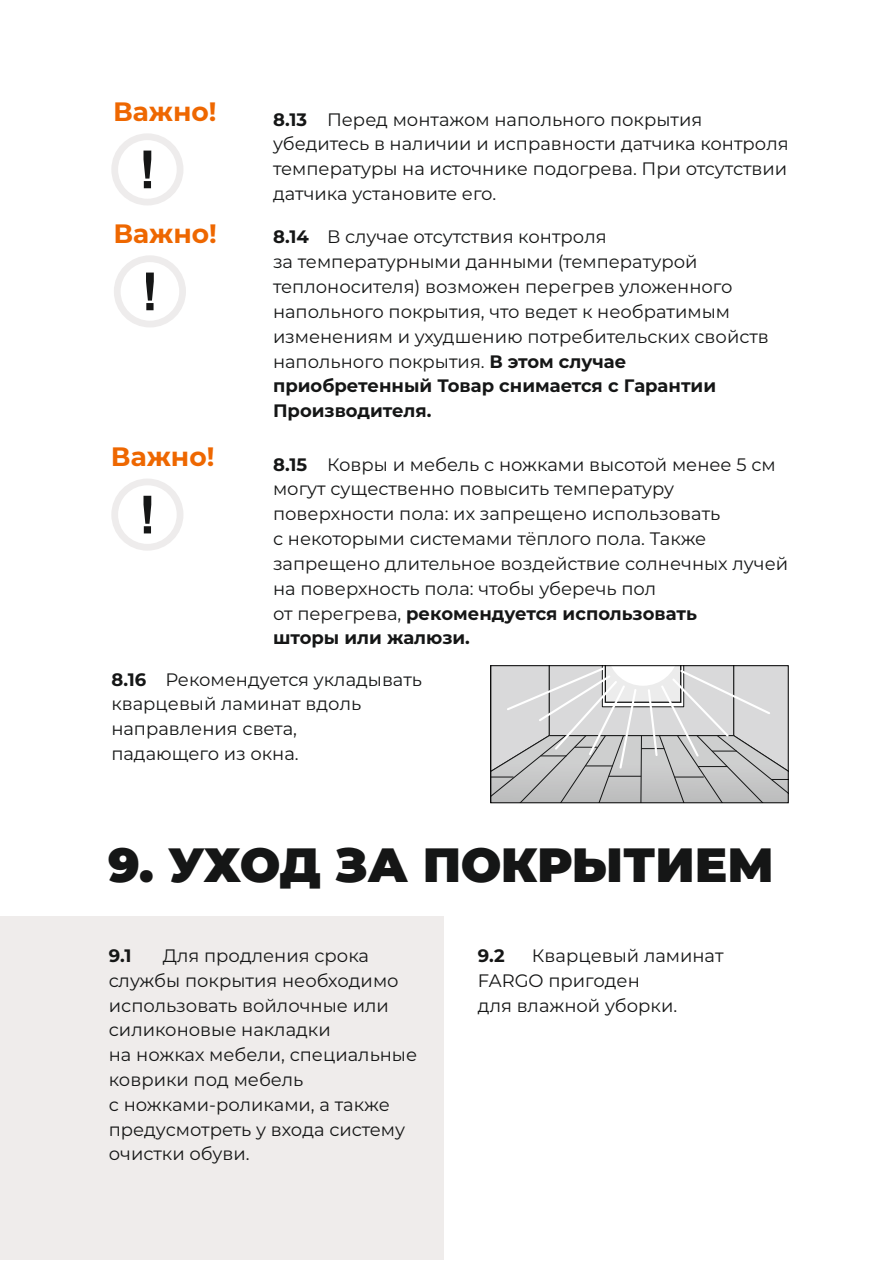
<style>
.page{position:relative;width:893px;height:1263px;background:#fff}
.page>*{position:absolute;margin:0;border:0;box-sizing:border-box;transform-origin:0 0}
.t1{font:900 48px "Montserrat";color:#151616}
.t2{font:700 26.55px "Montserrat";color:#ee6700}
.t3{font:18px/24.8px "Montserrat";color:#151616}
.t4{font:700 18px "Montserrat";color:#151616}
.s1{font-weight:700}
</style>
<div class="page">
<div style="left:111px;top:133px;width:72px;height:72px;background:#eeecec;border-radius:50%"></div>
<div style="left:118px;top:140px;width:59px;height:59px;background:#fff;border-radius:50%"></div>
<svg style="left:143px;top:151px;width:8px;height:37px"></svg>
<div style="left:114px;top:255px;width:72px;height:72px;background:#eeecec;border-radius:50%"></div>
<div style="left:121px;top:262px;width:58px;height:59px;background:#fff;border-radius:50%"></div>
<svg style="left:146px;top:273px;width:8px;height:37px"></svg>
<svg style="left:492px;top:667px;width:295px;height:134px;background:#cccccd"></svg>
<div style="left:490px;top:665px;width:299px;height:138px;border:1px solid #000"></div>
<div style="left:111px;top:478px;width:72px;height:73px;background:#eeecec;border-radius:50%"></div>
<div style="left:118px;top:485px;width:59px;height:59px;background:#fff;border-radius:50%"></div>
<svg style="left:143px;top:496px;width:8px;height:37px"></svg>
<div style="left:0;top:917px;width:444px;height:343px;background:#efeceb"></div>
<h2 class="t2" style="left:113px;top:95px;width:105px">Важно!</h2>
<p class="t3" style="left:273px;top:107px;width:517px"><span class="s1">8.13</span> Перед монтажом напольного покрытия убедитесь в наличии и исправности датчика контроля температуры на источнике подогрева. При отсутствии датчика установите его.</p>
<h2 class="t2" style="left:113px;top:217px;width:105px">Важно!</h2>
<p class="t3" style="left:273px;top:225px;width:497px"><span class="s1">8.14</span> В случае отсутствия контроля<br>за температурными данными (температурой теплоносителя) возможен перегрев уложенного напольного покрытия, что ведет к необратимым изменениям и ухудшению потребительских свойств напольного покрытия. <span class="s1">В этом случае приобретенный Товар снимается с Гарантии Производителя.</span></p>
<p class="t3" style="left:273px;top:452px;width:517px"><span class="s1">8.15</span> Ковры и мебель с ножками высотой менее 5 см могут существенно повысить температуру поверхности пола: их запрещено использовать<br>с некоторыми системами тёплого пола. Также запрещено длительное воздействие солнечных лучей на поверхность пола: чтобы уберечь пол<br>от перегрева, <span class="s1">рекомендуется использовать<br>шторы или жалюзи.</span></p>
<p class="t3" style="left:111px;top:667px;width:312px"><span class="s1">8.16</span> Рекомендуется укладывать кварцевый ламинат вдоль направления света,<br>падающего из окна.</p>
<h2 class="t2" style="left:111px;top:440px;width:105px">Важно!</h2>
<h1 class="t1" style="left:108px;top:836px;width:667px">9. УХОД ЗА ПОКРЫТИЕМ</h1>
<p class="t4" style="left:109px;top:944px;width:24px">9.1</p>
<p class="t3" style="left:109px;top:943px;width:310px;text-indent:54px">Для продления срока службы покрытия необходимо использовать войлочные или силиконовые накладки<br>на ножках мебели, специальные коврики под мебель<br>с ножками-роликами, а также предусмотреть у входа систему очистки обуви.</p>
<p class="t3" style="left:478px;top:943px;width:247px;text-indent:54px">Кварцевый ламинат<br>FARGO пригоден<br>для влажной уборки.</p>
<p class="t4" style="left:478px;top:944px;width:28px">9.2</p>
</div>
